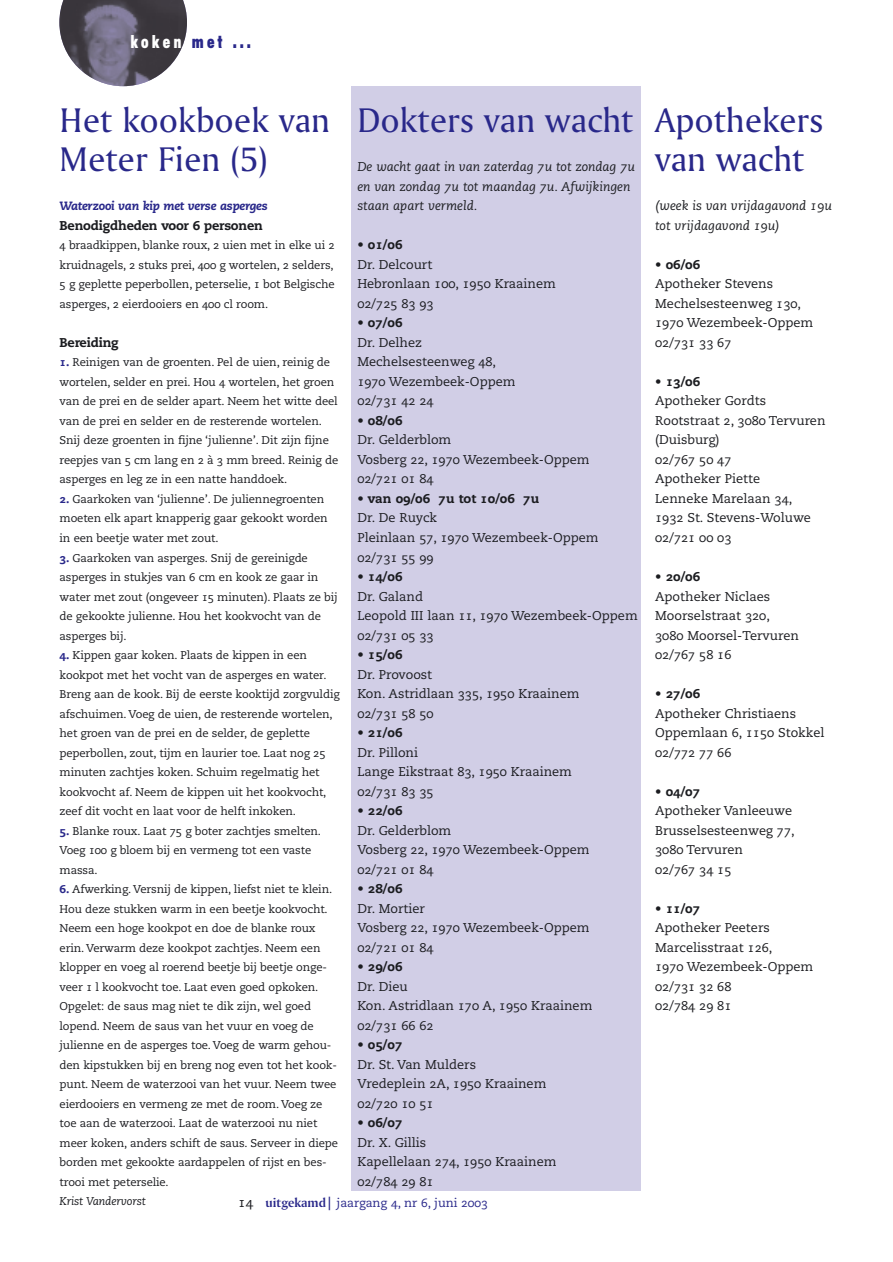
<style>
.page{position:relative;width:893px;height:1262px;background:#fff}
.page>*{position:absolute;margin:0;border:0;box-sizing:border-box;transform-origin:0 0}
.t1{font:36px/39px "Amerigo BT Roman A";color:#29288a}
.t2{font:18px "Cg Gothic No 4";letter-spacing:.145em;color:#29288a}
.t3{font:12.75px/19.5px "Caecilia Roman Os F";color:#1b1c20}
.t4{font:12.75px/19.5px "Caecilia Italic Os F";color:#1b1c20}
.t5{font:12.75px "Caecilia Heavy Os F";color:#1b1c20}
.t6{font:12.75px "Caecilia Heavy Os F";letter-spacing:-.02em;color:#1b1c20}
.t7{font:12px "Caecilia Roman Os F";color:#29288a}
.t8{font:12px "Caecilia Heavy Italic Os F";letter-spacing:-.02em;color:#29288a}
.t9{font:11.25px/19.5px "Caecilia Roman Os F";letter-spacing:-.01em;color:#1b1c20}
.t10{font:11.25px "Caecilia Italic Os F";letter-spacing:-.01em;color:#1b1c20}
.s1{color:#fff}
.s2{font-family:"Caecilia Heavy Os F";color:#29288a}
.s3{font-size:13.5px;color:#1b1c20}
.s4{font-family:"Amerigo BT Bold A";font-size:13.5px}
</style>
<div class="page">
<div style="left:351px;top:87px;width:289px;height:1104px;background:#d1cee6"></div>
<img style="left:59px;top:0;width:128px;height:86px">
<h2 class="t2" style="left:130px;top:36px;width:122px"><span class="s1">koken</span> met ...</h2>
<h1 class="t1" style="left:60px;top:104px;width:272px">Het kookboek van<br>Meter Fien (5)</h1>
<p class="t8" style="left:60px;top:201px;width:210px">Waterzooi van kip met verse asperges</p>
<p class="t6" style="left:60px;top:220px;width:205px">Benodigdheden voor 6 personen</p>
<p class="t9" style="left:60px;top:237px;width:276px;text-align:justify">4 braadkippen, blanke roux, 2 uien met in elke ui 2 kruidnagels, 2 stuks prei, 400 g wortelen, 2 selders, 5 g geplette peperbollen, peterselie, 1 bot Belgische asperges, 2 eierdooiers en 400 cl room.</p>
<p class="t6" style="left:60px;top:337px;width:61px">Bereiding</p>
<p class="t9" style="left:60px;top:354px;width:280px"><span class="s2">1.</span> Reinigen van de groenten. Pel de uien, reinig de wortelen, selder en prei. Hou 4 wortelen, het groen van de prei en de selder apart. Neem het witte deel van de prei en selder en de resterende wortelen.<br>Snij deze groenten in fijne ‘julienne’. Dit zijn fijne reepjes van 5 cm lang en 2 à 3 mm breed. Reinig de asperges en leg ze in een natte handdoek.</p>
<p class="t9" style="left:60px;top:490px;width:269px"><span class="s2">2.</span> Gaarkoken van ‘julienne’. De juliennegroenten moeten elk apart knapperig gaar gekookt worden in een beetje water met zout.</p>
<p class="t9" style="left:60px;top:549px;width:279px"><span class="s2">3.</span> Gaarkoken van asperges. Snij de gereinigde asperges in stukjes van 6 cm en kook ze gaar in water met zout (ongeveer 15 minuten). Plaats ze bij de gekookte julienne. Hou het kookvocht van de asperges bij.</p>
<p class="t9" style="left:60px;top:646px;width:281px"><span class="s2">4.</span> Kippen gaar koken. Plaats de kippen in een kookpot met het vocht van de asperges en water.<br>Breng aan de kook. Bij de eerste kooktijd zorgvuldig afschuimen. Voeg de uien, de resterende wortelen, het groen van de prei en de selder, de geplette peperbollen, zout, tijm en laurier toe. Laat nog 25 minuten zachtjes koken. Schuim regelmatig het kookvocht af. Neem de kippen uit het kookvocht, zeef dit vocht en laat voor de helft inkoken.</p>
<p class="t9" style="left:60px;top:822px;width:263px"><span class="s2">5.</span> Blanke roux. Laat 75 g boter zachtjes smelten.<br>Voeg 100 g bloem bij en vermeng tot een vaste massa.</p>
<p class="t9" style="left:60px;top:880px;width:280px"><span class="s2">6.</span> Afwerking. Versnij de kippen, liefst niet te klein.<br>Hou deze stukken warm in een beetje kookvocht.<br>Neem een hoge kookpot en doe de blanke roux erin. Verwarm deze kookpot zachtjes. Neem een klopper en voeg al roerend beetje bij beetje onge&shy;veer 1 l kookvocht toe. Laat even goed opkoken.<br>Opgelet: de saus mag niet te dik zijn, wel goed lopend. Neem de saus van het vuur en voeg de julienne en de asperges toe. Voeg de warm gehou&shy;den kipstukken bij en breng nog even tot het kook&shy;punt. Neem de waterzooi van het vuur. Neem twee eierdooiers en vermeng ze met de room. Voeg ze toe aan de waterzooi. Laat de waterzooi nu niet meer koken, anders schift de saus. Serveer in diepe borden met gekookte aardappelen of rijst en bes&shy;trooi met peterselie.</p>
<p class="t10" style="left:60px;top:1196px;width:88px">Krist Vandervorst</p>
<h1 class="t1" style="left:357px;top:104px;width:277px">Dokters van wacht</h1>
<p class="t4" style="left:357px;top:158px;width:279px">De wacht gaat in van zaterdag 7u tot zondag 7u en van zondag 7u tot maandag 7u. Afwijkingen staan apart vermeld.</p>
<p class="t5" style="left:357px;top:239px;width:47px">• 01/06</p>
<p class="t3" style="left:357px;top:256px;width:200px">Dr. Delcourt<br>Hebronlaan 100, 1950 Kraainem<br>02/725 83 93</p>
<p class="t5" style="left:357px;top:317px;width:47px">• 07/06</p>
<p class="t3" style="left:357px;top:334px;width:160px">Dr. Delhez<br>Mechelsesteenweg 48,<br>1970 Wezembeek-Oppem<br>02/731 42 24</p>
<p class="t5" style="left:357px;top:415px;width:47px">• 08/06</p>
<p class="t3" style="left:357px;top:431px;width:234px">Dr. Gelderblom<br>Vosberg 22, 1970 Wezembeek-Oppem<br>02/721 01 84</p>
<p class="t5" style="left:357px;top:493px;width:183px">• van 09/06 7u tot 10/06 7u</p>
<p class="t3" style="left:357px;top:509px;width:243px">Dr. De Ruyck<br>Pleinlaan 57, 1970 Wezembeek-Oppem<br>02/731 55 99</p>
<p class="t5" style="left:357px;top:571px;width:47px">• 14/06</p>
<p class="t3" style="left:357px;top:587px;width:282px">Dr. Galand<br>Leopold III laan 11, 1970 Wezembeek-Oppem<br>02/731 05 33</p>
<p class="t5" style="left:357px;top:649px;width:47px">• 15/06</p>
<p class="t3" style="left:357px;top:665px;width:224px">Dr. Provoost<br>Kon. Astridlaan 335, 1950 Kraainem<br>02/731 58 50</p>
<p class="t5" style="left:357px;top:727px;width:47px">• 21/06</p>
<p class="t3" style="left:357px;top:743px;width:216px">Dr. Pilloni<br>Lange Eikstraat 83, 1950 Kraainem<br>02/731 83 35</p>
<p class="t5" style="left:357px;top:805px;width:47px">• 22/06</p>
<p class="t3" style="left:357px;top:821px;width:234px">Dr. Gelderblom<br>Vosberg 22, 1970 Wezembeek-Oppem<br>02/721 01 84</p>
<p class="t5" style="left:357px;top:883px;width:47px">• 28/06</p>
<p class="t3" style="left:357px;top:899px;width:234px">Dr. Mortier<br>Vosberg 22, 1970 Wezembeek-Oppem<br>02/721 01 84</p>
<p class="t5" style="left:357px;top:961px;width:47px">• 29/06</p>
<p class="t3" style="left:357px;top:977px;width:236px">Dr. Dieu<br>Kon. Astridlaan 170 A, 1950 Kraainem<br>02/731 66 62</p>
<p class="t5" style="left:357px;top:1039px;width:47px">• 05/07</p>
<p class="t3" style="left:357px;top:1055px;width:190px">Dr. St. Van Mulders<br>Vredeplein 2A, 1950 Kraainem<br>02/720 10 51</p>
<p class="t5" style="left:357px;top:1117px;width:47px">• 06/07</p>
<p class="t3" style="left:357px;top:1133px;width:201px">Dr. X. Gillis<br>Kapellelaan 274, 1950 Kraainem<br>02/784 29 81</p>
<p class="t7" style="left:238px;top:1197px;width:251px"><span class="s3">14</span> <span class="s4">uitgekamd|</span> jaargang 4, nr 6, juni 2003</p>
<h1 class="t1" style="left:655px;top:104px;width:170px">Apothekers van wacht</h1>
<p class="t4" style="left:655px;top:197px;width:178px">(week is van vrijdagavond 19u tot vrijdagavond 19u)</p>
<p class="t5" style="left:655px;top:259px;width:47px">• 06/06</p>
<p class="t3" style="left:655px;top:275px;width:160px">Apotheker Stevens<br>Mechelsesteenweg 130,<br>1970 Wezembeek-Oppem<br>02/731 33 67</p>
<p class="t5" style="left:655px;top:376px;width:47px">• 13/06</p>
<p class="t3" style="left:655px;top:392px;width:172px">Apotheker Gordts<br>Rootstraat 2, 3080 Tervuren (Duisburg)<br>02/767 50 47<br>Apotheker Piette<br>Lenneke Marelaan 34,<br>1932 St. Stevens-Woluwe<br>02/721 00 03</p>
<p class="t5" style="left:655px;top:571px;width:47px">• 20/06</p>
<p class="t3" style="left:655px;top:587px;width:145px">Apotheker Niclaes<br>Moorselstraat 320,<br>3080 Moorsel-Tervuren<br>02/767 58 16</p>
<p class="t5" style="left:655px;top:688px;width:47px">• 27/06</p>
<p class="t3" style="left:655px;top:704px;width:171px">Apotheker Christiaens<br>Oppemlaan 6, 1150 Stokkel<br>02/772 77 66</p>
<p class="t5" style="left:655px;top:785px;width:47px">• 04/07</p>
<p class="t3" style="left:655px;top:802px;width:141px">Apotheker Vanleeuwe<br>Brusselsesteenweg 77,<br>3080 Tervuren<br>02/767 34 15</p>
<p class="t5" style="left:655px;top:902px;width:47px">• 11/07</p>
<p class="t3" style="left:655px;top:919px;width:160px">Apotheker Peeters<br>Marcelisstraat 126,<br>1970 Wezembeek-Oppem<br>02/731 32 68<br>02/784 29 81</p>
</div>
